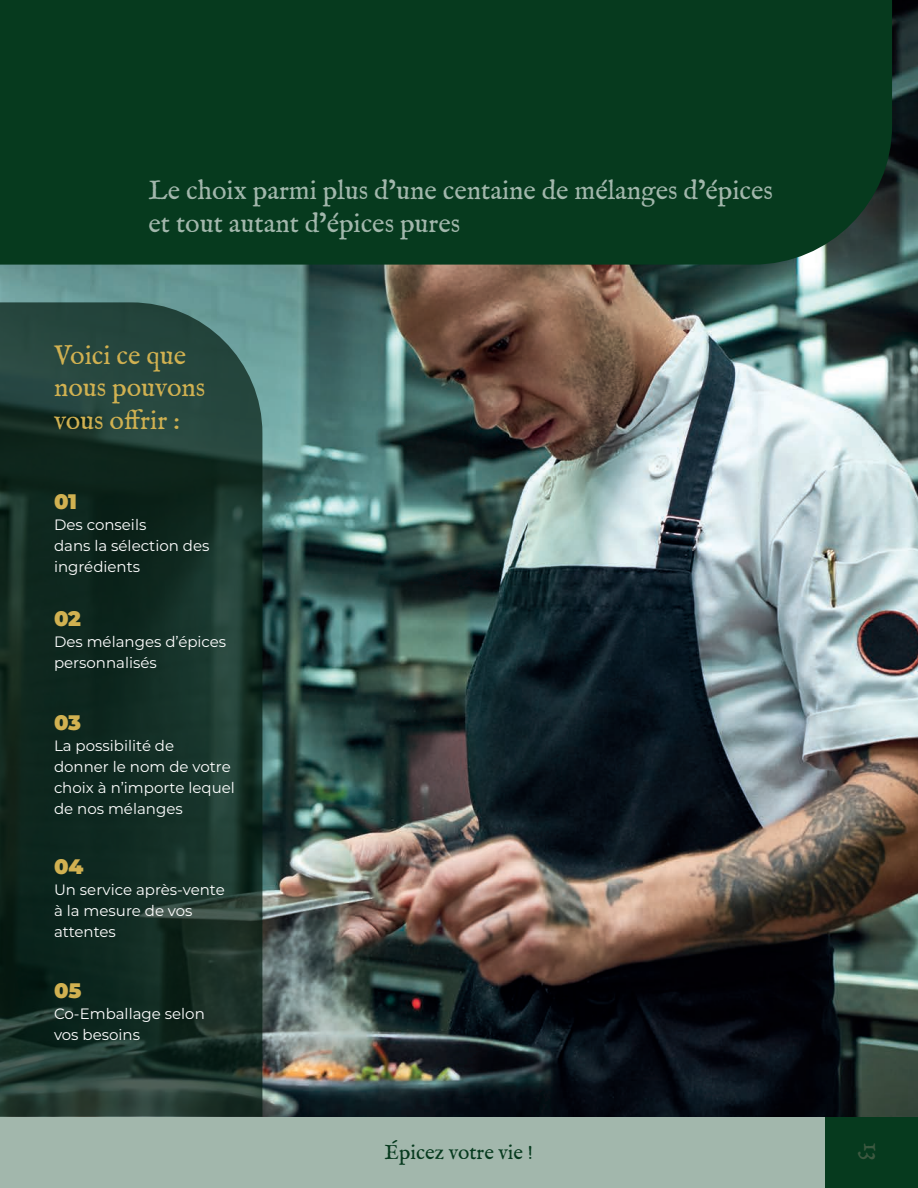
<style>
.page{position:relative;width:918px;height:1188px;background:#fff}
.page>*{position:absolute;margin:0;border:0;box-sizing:border-box;transform-origin:0 0}
.t1{font:27px/32.4px "IM FELL English Roman";color:#a2b7ac}
.t2{font:27px/32.4px "IM FELL English Roman";color:#d1b151}
.t3{font:27px "IM FELL English Roman";color:#3c5840}
.t4{font:21px "IM FELL English Roman";color:#063a1e}
.t5{font:900 21px "Montserrat";letter-spacing:-.01em;color:#d1b151}
.t6{font:15px/21px "Montserrat";color:#fff}
</style>
<div class="page">
<img style="left:0;top:0;width:918px;height:1117px">
<div style="left:0;top:0;width:892px;height:265px;background:#063a1e"></div>
<svg style="left:0;top:302px;width:262px;height:815px;background:#18332a"></svg>
<div style="left:0;top:1117px;width:918px;height:71px;background:#a2b7ac"></div>
<div style="left:825px;top:1117px;width:93px;height:71px;background:#063a1e"></div>
<h1 class="t1" style="left:148px;top:175px;width:626px">Le choix parmi plus d’une centaine de mélanges d’épices et tout autant d’épices pures</h1>
<h1 class="t2" style="left:54px;top:339px;width:153px">Voici ce que nous pouvons vous offrir :</h1>
<h2 class="t5" style="left:54px;top:486px;width:25px">01</h2>
<p class="t6" style="left:54px;top:514px;width:157px">Des conseils<br>dans la sélection des ingrédients</p>
<h2 class="t5" style="left:54px;top:603px;width:29px">02</h2>
<p class="t6" style="left:54px;top:631px;width:174px">Des mélanges d’épices personnalisés</p>
<h2 class="t5" style="left:54px;top:707px;width:29px">03</h2>
<p class="t6" style="left:54px;top:735px;width:182px">La possibilité de<br>donner le nom de votre choix à n’importe lequel de nos mélanges</p>
<h2 class="t5" style="left:54px;top:850px;width:31px">04</h2>
<p class="t6" style="left:54px;top:878px;width:172px">Un service après-vente à la mesure de vos attentes</p>
<h2 class="t5" style="left:54px;top:975px;width:29px">05</h2>
<p class="t6" style="left:54px;top:1002px;width:152px">Co-Emballage selon vos besoins</p>
<h2 class="t4" style="left:385px;top:1140px;width:150px">Épicez votre vie !</h2>
<h1 class="t3" style="left:888px;top:1142px;width:21px;rotate:90deg">13</h1>
</div>
